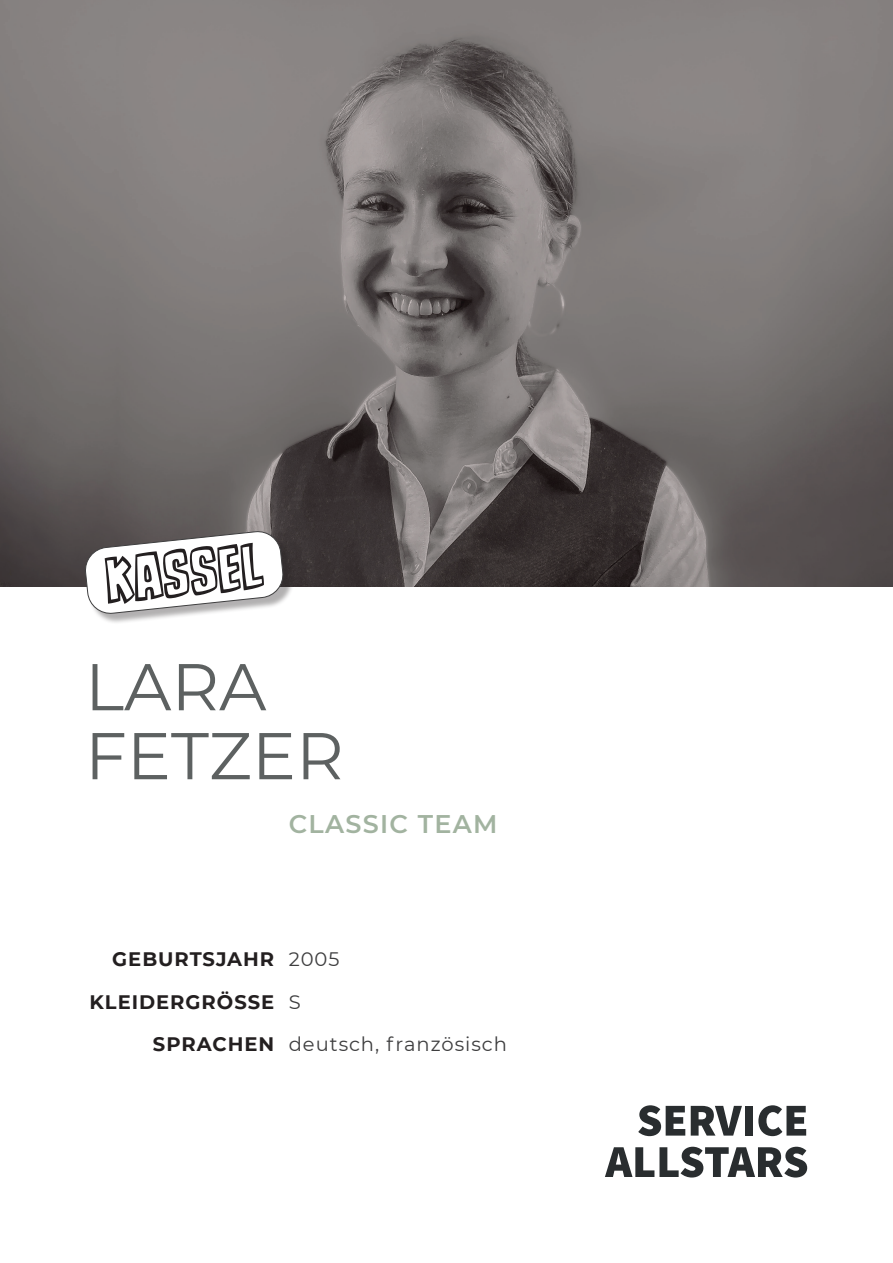
<style>
.page{position:relative;width:893px;height:1263px;background:#fff}
.page>*{position:absolute;margin:0;border:0;box-sizing:border-box;transform-origin:0 0}
.t1{font:67.35px "CC Dynamic Duo Open Variable";color:#231f20}
.t2{font:66px/69px "Montserrat";color:#5d6161}
.t3{font:600 25.5px "Montserrat";letter-spacing:.05em;color:#a2b3a0}
.t4{font:700 19.5px/42.5px "Montserrat";letter-spacing:.05em;color:#231f20;text-align:right}
.t5{font:19.5px/42.5px "Montserrat";letter-spacing:.05em;color:#3e3e3f}
</style>
<div class="page">
<img style="left:0;top:0;width:893px;height:587px">
<svg style="left:638px;top:1105px;width:47px;height:31px"></svg>
<svg style="left:691px;top:1106px;width:51px;height:29px"></svg>
<div style="left:745px;top:1106px;width:8px;height:29px;background:#292d2f"></div>
<svg style="left:758px;top:1105px;width:48px;height:31px"></svg>
<svg style="left:605px;top:1147px;width:202px;height:30px"></svg>
<div style="left:87px;top:533px;width:207px;height:92px;background:#231f20;opacity:.35"></div>
<svg style="left:84px;top:530px;width:200px;height:84px"></svg>
<h1 class="t1" style="left:101px;top:539px;width:160px;rotate:-6deg">KASSEL</h1>
<h2 class="t2" style="left:85px;top:650px;width:260px">LARA<br>FETZER</h2>
<h3 class="t3" style="left:289px;top:805px;width:210px">CLASSIC TEAM</h3>
<p class="t4" style="left:90px;top:937px;width:186px">GEBURTSJAHR<br>KLEIDERGRÖSSE<br>SPRACHEN</p>
<p class="t5" style="left:289px;top:937px;width:220px">2005<br>S<br>deutsch, französisch</p>
</div>
